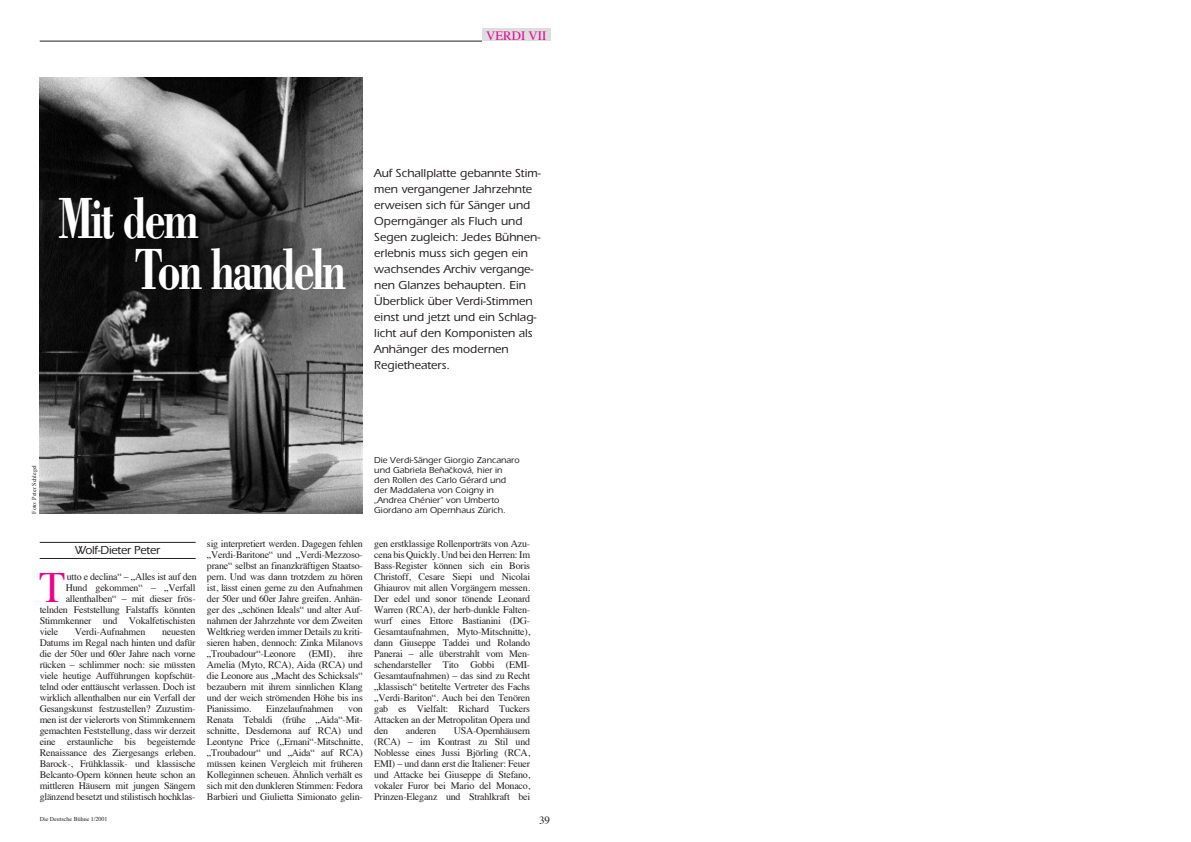
<style>
.page{position:relative;width:1191px;height:842px;background:#fff}
.page>*{position:absolute;margin:0;border:0;box-sizing:border-box;transform-origin:0 0}
.t1{font:700 60px/51px "Bodoni";letter-spacing:-.05em;color:#fff;scale:.7 1}
.t2{font:43.2px "Times";color:#ed028c}
.t3{font:12.8px "Times";color:#ed028c}
.t4{font:500 12px/16px "Itc Eras";color:#231f20}
.t5{font:500 12px "Itc Eras";letter-spacing:-.025em;color:#231f20}
.t6{font:11px "Times";color:#231f20}
.t7{font:10px/11px "Times";letter-spacing:-.02em;color:#231f20;text-align:justify}
.t8{font:500 9px/10px "Itc Eras";color:#231f20}
.t9{font:6px "Times";color:#231f20}
</style>
<div class="page">
<hr style="left:40px;top:542px;width:156px;height:1px;background:#231f20">
<hr style="left:40px;top:558px;width:156px;height:1px;background:#231f20">
<hr style="left:40px;top:41px;width:442px;height:1px;background:#231f20">
<div style="left:482px;top:28px;width:68px;height:13px;background:#dcdddf"></div>
<img style="left:40px;top:77px;width:323px;height:436px">
<p class="t3" style="left:486px;top:30px;width:62px">Verdi Vii</p>
<h1 class="t1" style="left:135px;top:192px;width:303px;text-indent:-76px">Mit dem<br>Ton handeln</h1>
<p class="t4" style="left:374px;top:166px;width:168px">Auf Schallplatte gebannte Stim&shy;men vergangener Jahrzehnte erweisen sich für Sänger und<br>Operngänger als Fluch und<br>Segen zugleich: Jedes Bühnen&shy;erlebnis muss sich gegen ein wachsendes Archiv vergange&shy;nen Glanzes behaupten. Ein<br>Überblick über Verdi-Stimmen einst und jetzt und ein Schlag&shy;licht auf den Komponisten als<br>Anhänger des modernen<br>Regietheaters.</p>
<p class="t9" style="left:32px;top:514px;width:50px;rotate:-90deg">Foto: Peter Schlegel</p>
<p class="t5" style="left:75px;top:546px;width:87px">Wolf-Dieter Peter</p>
<h2 class="t2" style="left:39px;top:569px;width:28px">T</h2>
<p class="t7" style="left:67px;top:572px;width:131px">utto e declina“ – „Alles ist auf den</p>
<p class="t7" style="left:66px;top:583px;width:131px">Hund gekommen“ – „Verfall</p>
<p class="t7" style="left:66px;top:594px;width:131px">allenthalben“ – mit dieser frös-</p>
<p class="t7" style="left:40px;top:605px;width:157px">telnden Feststellung Falstaffs könnten</p>
<p class="t7" style="left:40px;top:616px;width:157px">Stimmkenner und Vokalfetischisten</p>
<p class="t7" style="left:40px;top:627px;width:20px">viele</p>
<p class="t7" style="left:75px;top:627px;width:72px">Verdi-Aufnahmen</p>
<p class="t7" style="left:40px;top:627px;width:157px;text-indent:122px">neuesten datums im regal nach hinten und dafür die der 50er und 60er Jahre nach vorne rücken – schlimmer noch: sie müssten viele heutige Aufführungen kopfschüt&shy;telnd oder enttäuscht verlassen. doch ist wirklich allenthalben nur ein Verfall der Gesangskunst festzustellen? Zuzustim&shy;men ist der vielerorts von Stimmkennern gemachten Feststellung, dass wir derzeit eine erstaunliche bis begeisternde renaissance des Ziergesangs erleben.<br>Barock-, Frühklassik- und klassische Belcanto-Opern können heute schon an mittleren Häusern mit jungen Sängern glänzend besetzt und stilistisch hochklas-</p>
<p class="t9" style="left:40px;top:816px;width:69px">die deutsche Bühne 1/2001</p>
<p class="t7" style="left:207px;top:539px;width:157px">sig interpretiert werden. dagegen fehlen „Verdi-Baritone“ und „Verdi-Mezzoso&shy;prane“ selbst an finanzkräftigen Staatso&shy;pern. Und was dann trotzdem zu hören ist, lässt einen gerne zu den Aufnahmen der 50er und 60er Jahre greifen. Anhän&shy;ger des „schönen ideals“ und alter Auf&shy;nahmen der Jahrzehnte vor dem Zweiten Weltkrieg werden immer details zu kriti&shy;sieren haben, dennoch: Zinka Milanovs „Troubadour“-Leonore</p>
<p class="t7" style="left:207px;top:649px;width:157px;text-indent:141px">ihre Amelia (Myto, rCA), Aida (rCA) und die Leonore aus „Macht des Schicksals“ bezaubern mit ihrem sinnlichen Klang und der weich strömenden Höhe bis ins Pianissimo.</p>
<p class="t7" style="left:309px;top:649px;width:28px">(eMi),</p>
<p class="t7" style="left:266px;top:704px;width:69px">einzelaufnahmen</p>
<p class="t7" style="left:207px;top:704px;width:157px;text-indent:141px">von renata Tebaldi (frühe „Aida“-Mit&shy;schnitte, desdemona auf rCA) und Leontyne Price („ernani“-Mitschnitte, „Troubadour“ und „Aida“ auf rCA) müssen keinen Vergleich mit früheren Kolleginnen scheuen. Ähnlich verhält es sich mit den dunkleren Stimmen: Fedora Barbieri und Giulietta Simionato gelin-</p>
<p class="t8" style="left:374px;top:456px;width:147px">Die Verdi-Sänger Giorgio Zancanaro und Gabriela Ben˘ ac˘ková, hier in den Rollen des Carlo Gérard und der Maddalena von Coigny in „Andrea Chénier“ von Umberto</p>
<p class="t8" style="left:374px;top:506px;width:133px">Giordano am Opernhaus Zürich.</p>
<p class="t7" style="left:374px;top:539px;width:157px">gen erstklassige rollenporträts von Azu&shy;cena bis Quickly. Und bei den Herren: im Bass-register können sich ein Boris Christoff, Cesare Siepi und Nicolai Ghiaurov mit allen Vorgängern messen. der edel und sonor tönende Leonard Warren (rCA), der herb-dunkle Falten&shy;wurf eines ettore Bastianini (dG-Gesamtaufnahmen, Myto-Mitschnitte), dann Giuseppe Taddei und rolando Panerai – alle überstrahlt vom Men&shy;schendarsteller Tito Gobbi (eMi-Gesamtaufnahmen) – das sind zu recht „klassisch“ betitelte Vertreter des Fachs „Verdi-Bariton“. Auch bei den Tenören gab es Vielfalt: richard Tuckers Attacken an der Metropolitan Opera und den</p>
<p class="t7" style="left:406px;top:726px;width:32px">anderen</p>
<p class="t7" style="left:374px;top:726px;width:157px;text-indent:80px">USA-Opernhäusern (rCA) – im Kontrast zu Stil und Noblesse eines Jussi Björling (rCA, eMi) – und dann erst die italiener: Feuer und Attacke bei Giuseppe di Stefano, vokaler Furor bei Mario del Monaco, Prinzen-eleganz und Strahlkraft bei</p>
<p class="t6" style="left:539px;top:816px;width:12px">39</p>
</div>
